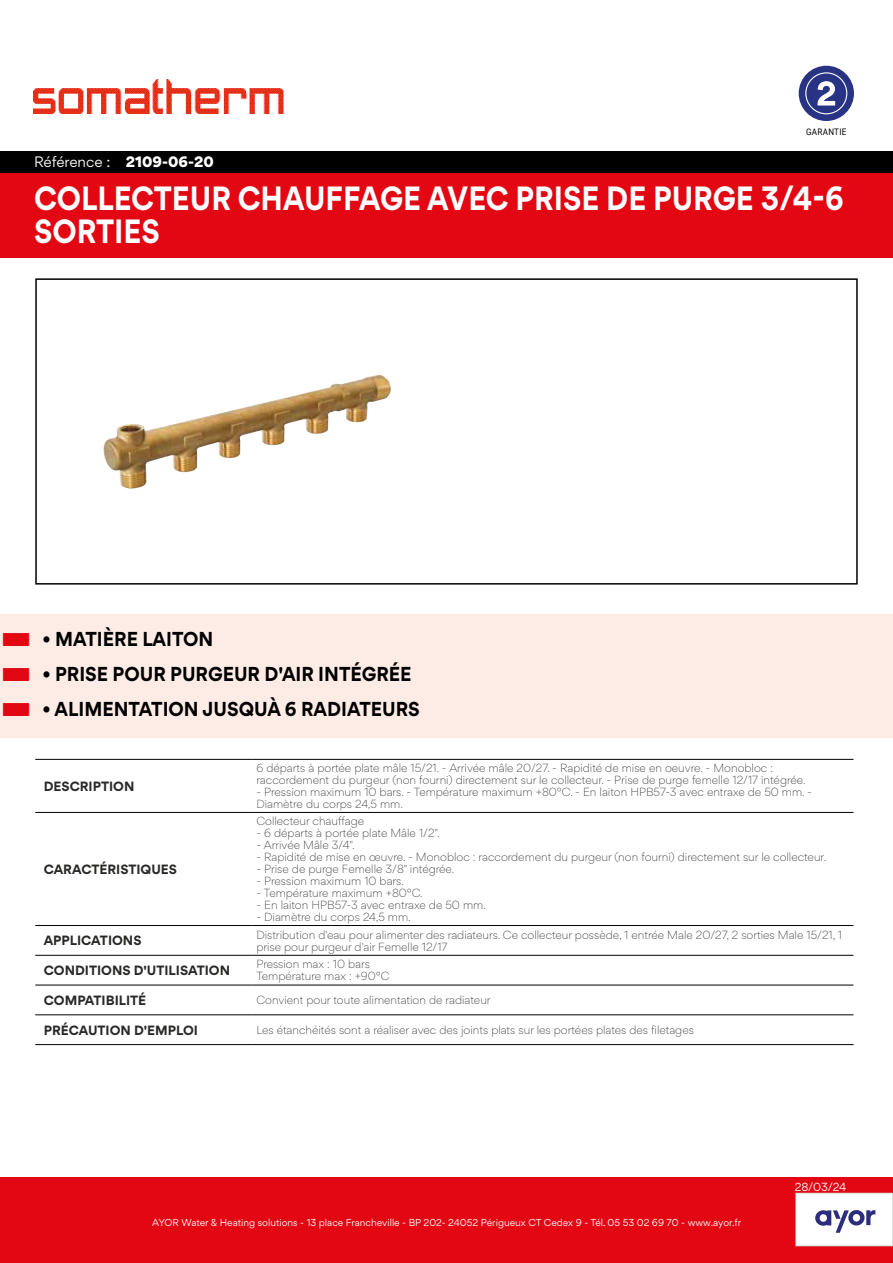
<style>
.page{position:relative;width:893px;height:1263px;background:#fff}
.page>*{position:absolute;margin:0;border:0;box-sizing:border-box;transform-origin:0 0}
.t1{font:700 30px/33px "Gordita";color:#fff;scale:.9 1}
.t2{font:700 18px "Gordita";color:#000;scale:.95 1}
.t3{font:13.5px "Gordita";letter-spacing:-.005em;color:#fff}
.t4{font:700 12px "Gordita";color:#282827}
.t5{font:300 10.5px/12px "Gordita";color:#282827}
.t6{font:10.5px "Gordita";color:#fff}
.t7{font:9px "Gordita";color:#fff}
.t8{font:9px "Roboto";letter-spacing:.035em;color:#000;scale:.9 1}
.s1{font-weight:900}
</style>
<div class="page">
<div style="left:0;top:1178px;width:893px;height:85px;background:#e30613"></div>
<div style="left:796px;top:1193px;width:97px;height:53px;background:#fff"></div>
<div style="left:795px;top:1193px;width:98px;height:53px;border:1px solid #dadada"></div>
<img style="left:103px;top:376px;width:270px;height:113px">
<div style="left:0;top:172px;width:893px;height:85px;background:#e30613"></div>
<div style="left:799px;top:66px;width:55px;height:55px;background:#293384;border-radius:50%"></div>
<svg style="left:805px;top:72px;width:42px;height:42px"></svg>
<div style="left:35px;top:278px;width:823px;height:307px;border:2px solid #000"></div>
<div style="left:0;top:614px;width:893px;height:53px;background:#fdece5"></div>
<div style="left:0;top:649px;width:893px;height:53px;background:#fdece5"></div>
<div style="left:0;top:684px;width:893px;height:53px;background:#fdece5"></div>
<svg style="left:815px;top:1210px;width:60px;height:23px"></svg>
<img style="left:33px;top:79px;width:250px;height:34px">
<div style="left:0;top:151px;width:893px;height:21px;background:#000"></div>
<hr style="left:35px;top:759px;width:217px;height:1px;background:#000">
<hr style="left:252px;top:759px;width:601px;height:1px;background:#000">
<hr style="left:35px;top:812px;width:217px;height:1px;background:#000">
<hr style="left:252px;top:812px;width:601px;height:1px;background:#000">
<hr style="left:35px;top:925px;width:217px;height:1px;background:#000">
<hr style="left:252px;top:925px;width:601px;height:1px;background:#000">
<hr style="left:35px;top:955px;width:217px;height:1px;background:#000">
<hr style="left:252px;top:955px;width:601px;height:1px;background:#000">
<hr style="left:35px;top:985px;width:217px;height:1px;background:#000">
<hr style="left:252px;top:985px;width:601px;height:1px;background:#000">
<hr style="left:35px;top:1014px;width:217px;height:1px;background:#000">
<hr style="left:252px;top:1014px;width:601px;height:1px;background:#000">
<hr style="left:35px;top:1044px;width:217px;height:1px;background:#000">
<hr style="left:252px;top:1044px;width:601px;height:1px;background:#000">
<p class="t3" style="left:34px;top:152px;width:181px">Référence : <span class="s1">2109-06-20</span></p>
<p class="t8" style="left:806px;top:125px;width:46px">GARANTIE</p>
<h1 class="t1" style="left:34px;top:182px;width:901px">COLLECTEUR CHAUFFAGE AVEC PRISE DE PURGE 3/4-6<br>SORTIES</h1>
<h2 class="t2" style="left:43px;top:624px;width:181px">• MATIÈRE LAITON</h2>
<h2 class="t2" style="left:43px;top:659px;width:390px">• PRISE POUR PURGEUR D'AIR INTÉGRÉE</h2>
<h2 class="t2" style="left:43px;top:694px;width:399px">• ALIMENTATION JUSQUÀ 6 RADIATEURS</h2>
<p class="t4" style="left:44px;top:776px;width:92px">DESCRIPTION</p>
<p class="t4" style="left:44px;top:860px;width:135px">CARACTÉRISTIQUES</p>
<p class="t5" style="left:256px;top:762px;width:551px">6 départs à portée plate mâle 15/21. - Arrivée mâle 20/27. - Rapidité de mise en oeuvre. - Monobloc : raccordement du purgeur (non fourni) directement sur le collecteur. - Prise de purge femelle 12/17 intégrée.</p>
<p class="t5" style="left:256px;top:786px;width:557px">- Pression maximum 10 bars. - Température maximum +80°C. - En laiton HPB57-3 avec entraxe de 50 mm. -<br>Diamètre du corps 24,5 mm.</p>
<p class="t5" style="left:256px;top:815px;width:109px">Collecteur chauffage</p>
<p class="t5" style="left:256px;top:827px;width:185px">- 6 départs à portée plate Mâle 1/2".</p>
<p class="t5" style="left:256px;top:839px;width:100px">- Arrivée Mâle 3/4".</p>
<p class="t5" style="left:256px;top:851px;width:571px">- Rapidité de mise en œuvre. - Monobloc : raccordement du purgeur (non fourni) directement sur le collecteur.</p>
<p class="t5" style="left:256px;top:863px;width:200px">- Prise de purge Femelle 3/8" intégrée.</p>
<p class="t5" style="left:256px;top:875px;width:149px">- Pression maximum 10 bars.</p>
<p class="t5" style="left:256px;top:887px;width:168px">- Température maximum +80°C.</p>
<p class="t5" style="left:256px;top:899px;width:231px">- En laiton HPB57-3 avec entraxe de 50 mm.</p>
<p class="t5" style="left:256px;top:911px;width:156px">- Diamètre du corps 24,5 mm.</p>
<p class="t4" style="left:44px;top:931px;width:99px">APPLICATIONS</p>
<p class="t5" style="left:256px;top:928px;width:587px">Distribution d'eau pour alimenter des radiateurs. Ce collecteur possède, 1 entrée Male 20/27, 2 sorties Male 15/21, 1 prise pour purgeur d'air Femelle 12/17</p>
<p class="t4" style="left:44px;top:961px;width:188px">CONDITIONS D'UTILISATION</p>
<p class="t5" style="left:256px;top:958px;width:135px">Pression max : 10 bars<br>Température max : +90°C</p>
<p class="t4" style="left:44px;top:990px;width:104px">COMPATIBILITÉ</p>
<p class="t5" style="left:256px;top:994px;width:236px">Convient pour toute alimentation de radiateur</p>
<p class="t4" style="left:44px;top:1020px;width:156px">PRÉCAUTION D'EMPLOI</p>
<p class="t5" style="left:256px;top:1023px;width:439px">Les étanchéités sont a réaliser avec des joints plats sur les portées plates des filetages</p>
<p class="t7" style="left:152px;top:1216px;width:590px">AYOR Water &amp; Heating solutions - 13 place Francheville - BP 202- 24052 Périgueux CT Cedex 9 - Tél. 05 53 02 69 70 - www.ayor.fr</p>
<p class="t6" style="left:795px;top:1179px;width:53px">28/03/24</p>
</div>
